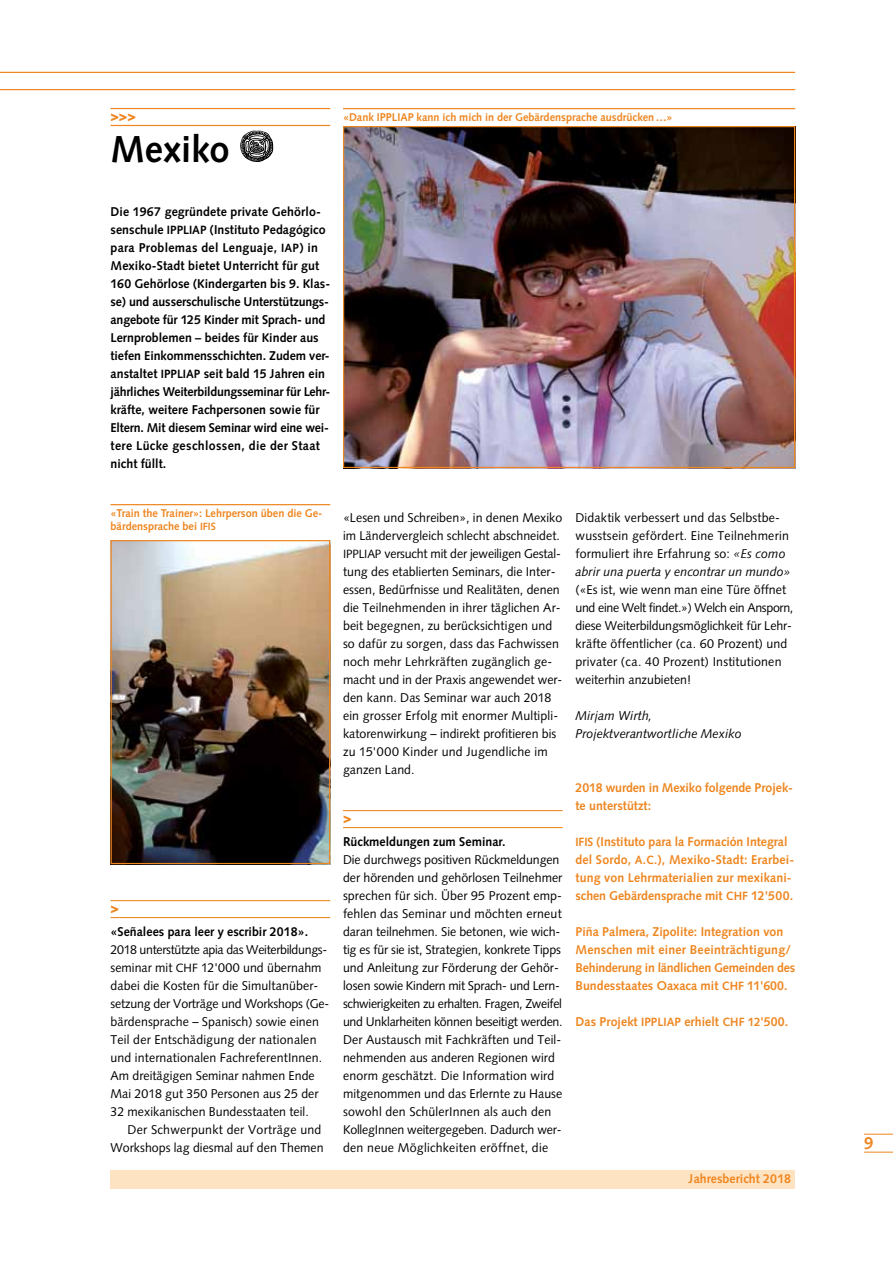
<style>
.page{position:relative;width:893px;height:1263px;background:#fff}
.page>*{position:absolute;margin:0;border:0;box-sizing:border-box;transform-origin:0 0}
.t1{font:700 37.5px "Syntax";color:#000}
.t2{font:700 17.25px "Syntax";color:#ee8620}
.t3{font:900 14.25px "Syntax";color:#ee8620}
.t4{font:12.75px/18px "Syntax";color:#000}
.t5{font:700 12.75px/18px "Syntax";color:#000}
.t6{font:700 12.75px/18px "Syntax";color:#ee8620}
.t7{font:italic 12.75px/18px "Syntax";color:#000}
.t8{font:700 11.25px/13.5px "Syntax";color:#ee8620}
.s1{font-size:12px}
.s2{font-size:10.5px}
.s3{font-style:italic}
</style>
<div class="page">
<hr style="left:0;top:89px;width:795px;height:1px;background:#ee8620">
<hr style="left:0;top:72px;width:795px;height:1px;background:#ee8620">
<svg style="left:864px;top:1134px;width:29px;height:1px"></svg>
<svg style="left:864px;top:1152px;width:29px;height:1px"></svg>
<div style="left:111px;top:1170px;width:684px;height:18px;background:#fee3c3"></div>
<hr style="left:343px;top:108px;width:452px;height:1px;background:#ee8620">
<hr style="left:111px;top:504px;width:219px;height:1px;background:#ee8620">
<img style="left:345px;top:128px;width:448px;height:338px">
<div style="left:343px;top:126px;width:452px;height:342px;border:1px solid #ee8620"></div>
<img style="left:113px;top:542px;width:215px;height:320px">
<div style="left:111px;top:540px;width:219px;height:324px;border:1px solid #ee8620"></div>
<hr style="left:111px;top:125px;width:219px;height:1px;background:#ee8620">
<hr style="left:111px;top:108px;width:219px;height:1px;background:#ee8620">
<svg style="left:240px;top:131px;width:33px;height:31px"></svg>
<hr style="left:111px;top:917px;width:219px;height:1px;background:#ee8620">
<hr style="left:111px;top:900px;width:219px;height:1px;background:#ee8620">
<hr style="left:343px;top:827px;width:220px;height:1px;background:#ee8620">
<hr style="left:343px;top:810px;width:220px;height:1px;background:#ee8620">
<p class="t3" style="left:111px;top:107px;width:27px">&gt;&gt;&gt;</p>
<h1 class="t1" style="left:111px;top:128px;width:121px">Mexiko</h1>
<p class="t8" style="left:343px;top:110px;width:331px">«Dank IPPLIAP kann ich mich in der Gebärdensprache ausdrücken…»</p>
<p class="t5" style="left:111px;top:203px;width:221px">Die 1967 gegründete private Gehörlo&shy;senschule <span class="s1">IPPLIAP</span> (Instituto Pedagógico para Problemas del Lenguaje, <span class="s1">IAP</span>) in Mexiko-Stadt bietet Unterricht für gut 160 Gehörlose (Kindergarten bis 9. Klas&shy;se) und ausserschulische Unterstützungs&shy;angebote für 125 Kinder mit Sprach- und Lernproblemen – beides für Kinder aus tiefen Einkommensschichten. Zudem ver&shy;anstaltet <span class="s1">IPPLIAP</span> seit bald 15 Jahren ein jährliches Weiterbildungsseminar für Lehr&shy;kräfte, weitere Fachpersonen sowie für Eltern. Mit diesem Seminar wird eine wei&shy;tere Lücke geschlossen, die der Staat nicht füllt.</p>
<p class="t8" style="left:111px;top:506px;width:213px">«Train the Trainer»: Lehrperson üben die Ge&shy;bärdensprache bei <span class="s2">IFIS</span></p>
<p class="t3" style="left:111px;top:899px;width:10px">&gt;</p>
<p class="t5" style="left:111px;top:923px;width:199px">«Señalees para leer y escribir 2018».</p>
<p class="t4" style="left:111px;top:941px;width:220px">2018 unterstützte apia das Weiterbildungs&shy;seminar mit <span class="s1">CHF</span> 12'000 und übernahm dabei die Kosten für die Simultanüber&shy;setzung der Vorträge und Workshops (Ge&shy;bärdensprache – Spanisch) sowie einen Teil der Entschädigung der nationalen und internationalen FachreferentInnen.<br>Am dreitägigen Seminar nahmen Ende Mai 2018 gut 350 Personen aus 25 der 32 mexikanischen Bundesstaaten teil.</p>
<p class="t4" style="left:111px;top:1121px;width:215px;text-align:right">Der Schwerpunkt der Vorträge und<br>Workshops lag diesmal auf den Themen</p>
<p class="t4" style="left:343px;top:509px;width:221px">«Lesen und Schreiben», in denen Mexiko im Ländervergleich schlecht abschneidet.<br><span class="s1">IPPLIAP</span> versucht mit der jeweiligen Gestal&shy;tung des etablierten Seminars, die Inter&shy;essen, Bedürfnisse und Realitäten, denen die Teilnehmenden in ihrer täglichen Ar&shy;beit begegnen, zu berücksichtigen und so dafür zu sorgen, dass das Fachwissen noch mehr Lehrkräften zugänglich ge&shy;macht und in der Praxis angewendet wer&shy;den kann. Das Seminar war auch 2018 ein grosser Erfolg mit enormer Multipli&shy;katorenwirkung – indirekt profitieren bis zu 15'000 Kinder und Jugendliche im ganzen Land.</p>
<p class="t3" style="left:343px;top:809px;width:10px">&gt;</p>
<p class="t5" style="left:343px;top:833px;width:164px">Rückmeldungen zum Seminar.</p>
<p class="t4" style="left:343px;top:851px;width:221px">Die durchwegs positiven Rückmeldungen der hörenden und gehörlosen Teilnehmer sprechen für sich. Über 95 Prozent emp&shy;fehlen das Seminar und möchten erneut daran teilnehmen. Sie betonen, wie wich&shy;tig es für sie ist, Strategien, konkrete Tipps und Anleitung zur Förderung der Gehör&shy;losen sowie Kindern mit Sprach- und Lern&shy;schwierigkeiten zu erhalten. Fragen, Zweifel und Unklarheiten können beseitigt werden.<br>Der Austausch mit Fachkräften und Teil&shy;nehmenden aus anderen Regionen wird enorm geschätzt. Die Information wird mitgenommen und das Erlernte zu Hause sowohl den SchülerInnen als auch den KollegInnen weitergegeben. Dadurch wer&shy;den neue Möglichkeiten eröffnet, die</p>
<p class="t4" style="left:575px;top:509px;width:217px">Didaktik verbessert und das Selbstbe&shy;wusstsein gefördert. Eine Teilnehmerin formuliert ihre Erfahrung so: <span class="s3">«Es como abrir una puerta y encontrar un mundo»</span></p>
<p class="t4" style="left:575px;top:581px;width:219px">(«Es ist, wie wenn man eine Türe öffnet und eine Welt findet.») Welch ein Ansporn, diese Weiterbildungsmöglichkeit für Lehr&shy;kräfte öffentlicher (ca. 60 Prozent) und privater (ca. 40 Prozent) Institutionen weiterhin anzubieten!</p>
<p class="t7" style="left:575px;top:707px;width:168px">Mirjam Wirth,<br>Projektverantwortliche Mexiko</p>
<p class="t6" style="left:575px;top:779px;width:219px">2018 wurden in Mexiko folgende Projek&shy;te unterstützt:</p>
<p class="t6" style="left:575px;top:833px;width:220px"><span class="s1">IFIS</span> (Instituto para la Formación Integral del Sordo, <span class="s1">A.C.</span>), Mexiko-Stadt: Erarbei&shy;tung von Lehrmaterialien zur mexikani&shy;schen Gebärdensprache mit <span class="s1">CHF</span> 12'500.</p>
<p class="t6" style="left:575px;top:923px;width:221px">Piña Palmera, Zipolite: Integration von Menschen mit einer Beeinträchtigung/ Behinderung in ländlichen Gemeinden des Bundesstaates Oaxaca mit <span class="s1">CHF</span> 11'600.</p>
<p class="t6" style="left:575px;top:1013px;width:214px">Das Projekt <span class="s1">IPPLIAP</span> erhielt <span class="s1">CHF 12</span>'500.</p>
<p class="t6" style="left:689px;top:1169px;width:104px">Jahresbericht 2018</p>
<h2 class="t2" style="left:864px;top:1133px;width:11px">9</h2>
</div>
